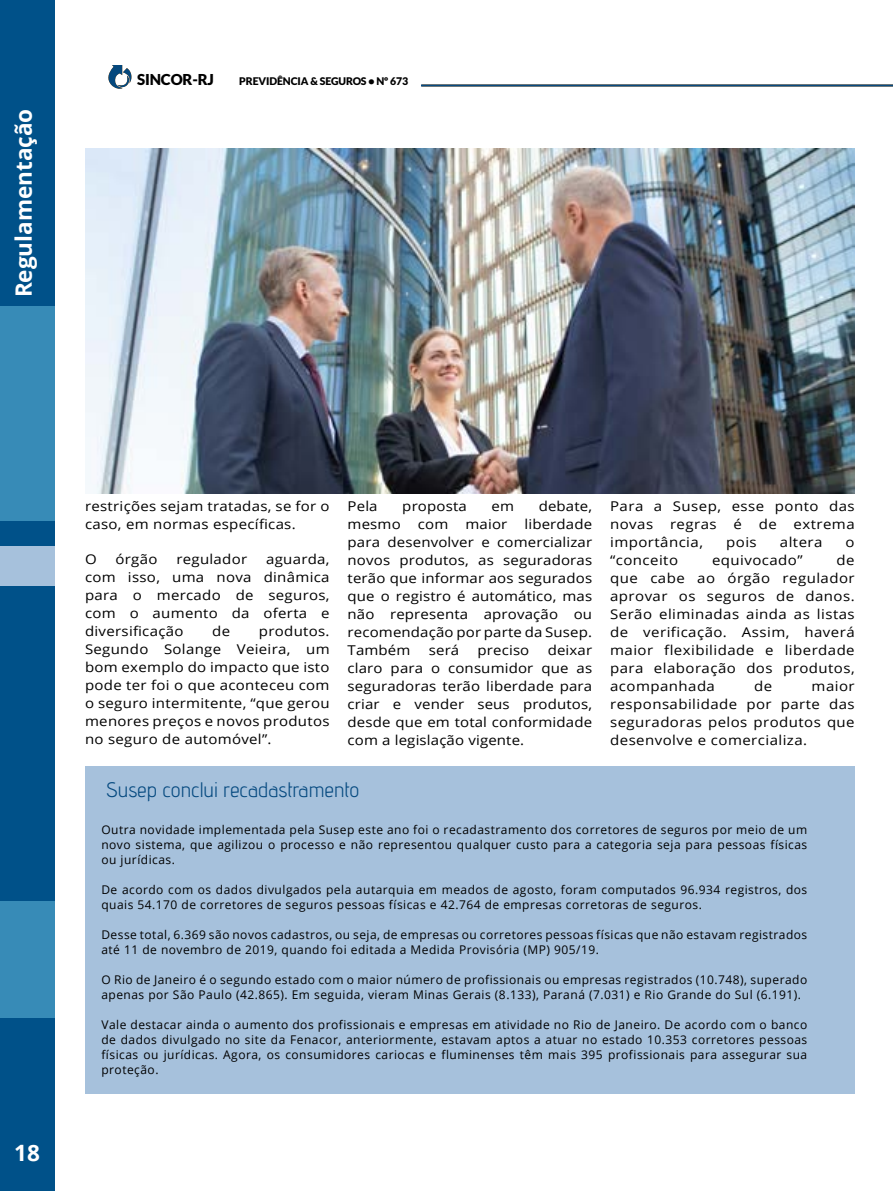
<style>
.page{position:relative;width:893px;height:1191px;background:#fff}
.page>*{position:absolute;margin:0;border:0;box-sizing:border-box;transform-origin:0 0}
.t1{font:700 22.5px "Open Sans";color:#fff}
.t2{font:21px "advent";color:#064a80}
.t3{font:900 15px "Lato";letter-spacing:-.01em;color:#000}
.t4{font:13.5px/18px "Open Sans";letter-spacing:.02em;color:#000;text-align:justify;scale:1.11 1}
.t5{font:12px/15px "Open Sans";letter-spacing:.04em;color:#000}
.t6{font:900 10.5px "Lato";letter-spacing:-.01em;color:#000}
</style>
<div class="page">
<div style="left:0;top:0;width:54px;height:306px;background:#005189"></div>
<div style="left:0;top:520px;width:54px;height:26px;background:#005189"></div>
<div style="left:0;top:546px;width:54px;height:40px;background:#a6c1dc"></div>
<div style="left:0;top:586px;width:54px;height:315px;background:#005189"></div>
<div style="left:0;top:901px;width:54px;height:117px;background:#378bb7"></div>
<div style="left:0;top:1018px;width:54px;height:173px;background:#005189"></div>
<svg style="left:108px;top:65px;width:24px;height:24px"></svg>
<hr style="left:421px;top:84px;width:472px;height:3px;background:#074a81">
<div style="left:0;top:306px;width:54px;height:214px;background:#378bb7"></div>
<div style="left:85px;top:766px;width:770px;height:327px;background:#a6c1dc"></div>
<img style="left:85px;top:148px;width:769px;height:345px">
<h1 class="t1" style="left:8px;top:297px;width:190px;rotate:-90deg">Regulamentação</h1>
<p class="t3" style="left:137px;top:71px;width:78px">SINCOR-RJ</p>
<p class="t6" style="left:239px;top:75px;width:171px">PREVIDÊNCIA &amp; SEGUROS • Nº 673</p>
<h1 class="t1" style="left:14px;top:1136px;width:27px">18</h1>
<p class="t4" style="left:85px;top:497px;width:222px">restrições sejam tratadas, se for o caso, em normas específicas.</p>
<p class="t4" style="left:85px;top:550px;width:12px">O</p>
<p class="t4" style="left:116px;top:550px;width:39px">órgão</p>
<p class="t4" style="left:176px;top:550px;width:65px">regulador</p>
<p class="t4" style="left:85px;top:550px;width:222px;text-indent:181px">aguarda, com isso, uma nova dinâmica para o mercado de seguros, com o aumento da oferta e diversificação</p>
<p class="t4" style="left:85px;top:622px;width:222px;text-indent:174px">produtos.<br>Segundo Solange Veieira, um bom exemplo do impacto que isto pode ter foi o que aconteceu com o seguro intermitente, “que gerou menores preços e novos produtos no seguro de automóvel”.</p>
<p class="t4" style="left:212px;top:622px;width:18px">de</p>
<p class="t4" style="left:348px;top:497px;width:29px">Pela</p>
<p class="t4" style="left:402px;top:497px;width:60px">proposta</p>
<p class="t4" style="left:491px;top:497px;width:22px">em</p>
<p class="t4" style="left:539px;top:497px;width:50px">debate,</p>
<p class="t4" style="left:348px;top:515px;width:49px">mesmo</p>
<p class="t4" style="left:418px;top:515px;width:29px">com</p>
<p class="t4" style="left:465px;top:515px;width:39px">maior</p>
<p class="t4" style="left:348px;top:515px;width:222px;text-indent:177px">liberdade para desenvolver e comercializar novos produtos, as seguradoras terão que informar aos segurados que o registro é automático, mas não representa aprovação ou recomendação por parte da Susep.<br>Também</p>
<p class="t4" style="left:429px;top:641px;width:29px">será</p>
<p class="t4" style="left:478px;top:641px;width:48px">preciso</p>
<p class="t4" style="left:348px;top:641px;width:222px;text-indent:200px">deixar claro para o consumidor que as seguradoras terão liberdade para criar e vender seus produtos, desde que em total conformidade com a legislação vigente.</p>
<p class="t4" style="left:610px;top:497px;width:222px">Para a Susep, esse ponto das novas regras é de extrema importância,</p>
<p class="t4" style="left:726px;top:533px;width:29px">pois</p>
<p class="t4" style="left:780px;top:533px;width:40px">altera</p>
<p class="t4" style="left:846px;top:533px;width:10px">o</p>
<p class="t4" style="left:610px;top:551px;width:63px">“conceito</p>
<p class="t4" style="left:712px;top:551px;width:83px">equivocado”</p>
<p class="t4" style="left:610px;top:551px;width:222px;text-indent:226px">de que cabe ao órgão regulador aprovar os seguros de danos.<br>Serão eliminadas ainda as listas de verificação. Assim, haverá maior flexibilidade e liberdade para elaboração dos produtos, acompanhada</p>
<p class="t4" style="left:754px;top:677px;width:18px">de</p>
<p class="t4" style="left:610px;top:677px;width:222px;text-indent:201px">maior responsabilidade por parte das seguradoras pelos produtos que desenvolve e comercializa.</p>
<h2 class="t2" style="left:106px;top:777px;width:255px">Susep conclui recadastramento</h2>
<p class="t5" style="left:101px;top:821px;width:707px;text-align:justify">Outra novidade implementada pela Susep este ano foi o recadastramento dos corretores de seguros por meio de um novo sistema, que agilizou o processo e não representou qualquer custo para a categoria seja para pessoas físicas ou jurídicas.</p>
<p class="t5" style="left:101px;top:881px;width:707px">De acordo com os dados divulgados pela autarquia em meados de agosto, foram computados 96.934 registros, dos quais 54.170 de corretores de seguros pessoas físicas e 42.764 de empresas corretoras de seguros.</p>
<p class="t5" style="left:101px;top:926px;width:707px">Desse total, 6.369 são novos cadastros, ou seja, de empresas ou corretores pessoas físicas que não estavam registrados até 11 de novembro de 2019, quando foi editada a Medida Provisória (MP) 905/19.</p>
<p class="t5" style="left:101px;top:971px;width:707px">O Rio de Janeiro é o segundo estado com o maior número de profissionais ou empresas registrados (10.748), superado apenas por São Paulo (42.865). Em seguida, vieram Minas Gerais (8.133), Paraná (7.031) e Rio Grande do Sul (6.191).</p>
<p class="t5" style="left:101px;top:1016px;width:707px;text-align:justify">Vale destacar ainda o aumento dos profissionais e empresas em atividade no Rio de Janeiro. De acordo com o banco de dados divulgado no site da Fenacor, anteriormente, estavam aptos a atuar no estado 10.353 corretores pessoas físicas ou jurídicas. Agora, os consumidores cariocas e fluminenses têm mais 395 profissionais para assegurar sua proteção.</p>
</div>
